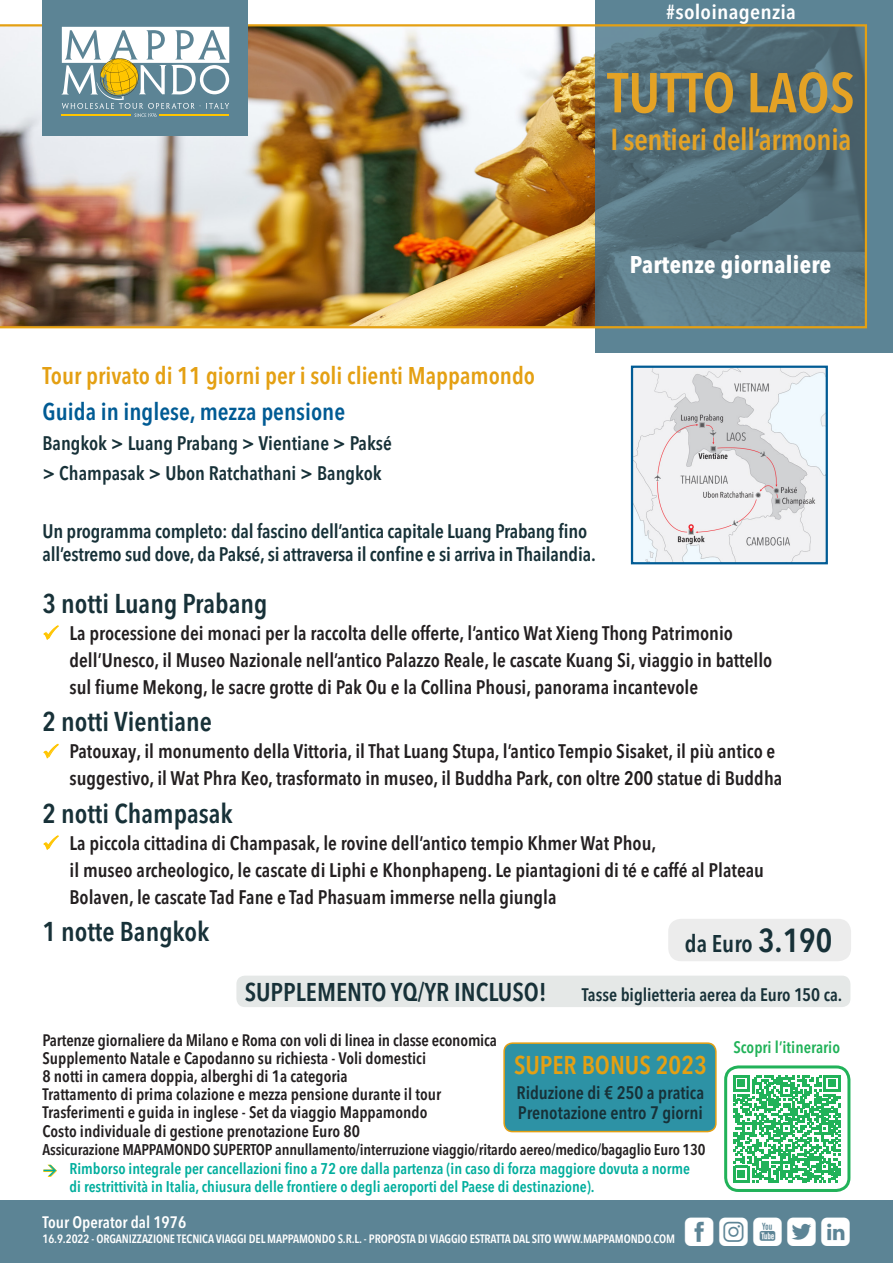
<style>
.page{position:relative;width:893px;height:1263px;background:#fff}
.page>*{position:absolute;margin:0;border:0;box-sizing:border-box;transform-origin:0 0}
.t1{font:600 condensed 55.5px "Avenir Next LT Pro";letter-spacing:.005em;color:#e4a225}
.t2{font:36px "Mappamondoutil";letter-spacing:.125em;color:#fff}
.t3{font:600 condensed 30px "Avenir Next LT Pro";letter-spacing:-.01em;color:#e4a225}
.t4{font:600 condensed 27px "Avenir Next LT Pro";color:#173138}
.t5{font:600 condensed 25.5px "Avenir Next LT Pro";color:#173138}
.t6{font:600 condensed 25.5px "Avenir Next LT Pro";color:#e4a013}
.t7{font:600 condensed 24px "Avenir Next LT Pro";color:#e4a013}
.t8{font:600 condensed 24px "Avenir Next LT Pro";color:#005b94}
.t9{font:700 condensed 24px "Avenir Next LT Pro";letter-spacing:.01em;color:#fff}
.t10{font:600 condensed 24px "Avenir Next LT Pro";color:#173138}
.t11{font:600 condensed 20.25px "Avenir Next LT Pro";letter-spacing:.01em;color:#fff;scale:1.11 1}
.t12{font:600 condensed 19.5px/27px "Avenir Next LT Pro";color:#231f20}
.t13{font:600 condensed 19.5px/30px "Avenir Next LT Pro";letter-spacing:-.01em;color:#173138}
.t14{font:600 condensed 18px "Avenir Next LT Pro";letter-spacing:-.005em;color:#173138}
.t15{font:600 condensed 16.5px/18px "Avenir Next LT Pro";color:#231f20}
.t16{font:600 condensed 16.5px "Avenir Next LT Pro";color:#fff}
.t17{font:600 condensed 16.5px "Avenir Next LT Pro";color:#21b259}
.t18{font:600 condensed 15.45px/18px "Avenir Next LT Pro";color:#00ae9d}
.t19{font:600 condensed 15.45px "Avenir Next LT Pro";letter-spacing:-.01em;color:#231f20}
.t20{font:600 condensed 12px "Avenir Next LT Pro";letter-spacing:-.01em;color:#fff}
.s1{font-size:33px}
</style>
<div class="page">
<div style="left:0;top:1200px;width:893px;height:63px;background:#5c8495"></div>
<div style="left:595px;top:0;width:298px;height:353px;background:#5c8495"></div>
<img style="left:634px;top:369px;width:191px;height:192px">
<div style="left:631px;top:366px;width:197px;height:198px;border:2px solid #005b94"></div>
<div style="left:724px;top:1065px;width:126px;height:127px;border:3px solid #21b259;border-radius:13px"></div>
<img style="left:0;top:24px;width:867px;height:304px">
<div style="left:42px;top:0;width:206px;height:136px;background:#5c8495"></div>
<svg style="left:62px;top:27px;width:167px;height:90px"></svg>
<svg style="left:733px;top:1075px;width:107px;height:107px"></svg>
<div style="left:668px;top:919px;width:183px;height:42px;background:#ececec;border-radius:13px"></div>
<div style="left:236px;top:976px;width:614px;height:31px;background:#e5e8e7;border-radius:9px"></div>
<div style="left:504px;top:1043px;width:212px;height:88px;background:#2d92a5;border-radius:9px"></div>
<div style="left:503px;top:1042px;width:214px;height:90px;border:2px solid #e4a013;border-radius:9px"></div>
<svg style="left:43px;top:1164px;width:14px;height:13px"></svg>
<svg style="left:43px;top:625px;width:16px;height:15px"></svg>
<svg style="left:43px;top:743px;width:16px;height:16px"></svg>
<svg style="left:43px;top:835px;width:16px;height:15px"></svg>
<p class="t11" style="left:666px;top:0;width:118px">#soloinagenzia</p>
<p class="t1" style="left:607px;top:59px;width:249px">TUTTO LAOS</p>
<p class="t3" style="left:610px;top:121px;width:243px">I sentieri dell’armonia</p>
<p class="t7" style="left:43px;top:361px;width:494px">Tour privato di 11 giorni per i soli clienti Mappamondo</p>
<p class="t8" style="left:43px;top:397px;width:304px">Guida in inglese, mezza pensione</p>
<p class="t13" style="left:43px;top:428px;width:351px">Bangkok &gt; Luang Prabang &gt; Vientiane &gt; Paksé &gt; Champasak &gt; Ubon Ratchathani &gt; Bangkok</p>
<p class="t13" style="left:43px;top:520px;width:555px;line-height:22.5px">Un programma completo: dal fascino dell’antica capitale Luang Prabang fino all’estremo sud dove, da Paksé, si attraversa il confine e si arriva in Thailandia.</p>
<p class="t9" style="left:630px;top:250px;width:203px">Partenze giornaliere</p>
<p class="t4" style="left:43px;top:587px;width:226px">3 notti Luang Prabang</p>
<p class="t12" style="left:70px;top:619px;width:704px">La processione dei monaci per la raccolta delle offerte, l’antico Wat Xieng Thong Patrimonio dell’Unesco, il Museo Nazionale nell’antico Palazzo Reale, le cascate Kuang Si, viaggio in battello sul fiume Mekong, le sacre grotte di Pak Ou e la Collina Phousi, panorama incantevole</p>
<p class="t4" style="left:43px;top:705px;width:171px">2 notti Vientiane</p>
<p class="t12" style="left:70px;top:738px;width:714px">Patouxay, il monumento della Vittoria, il That Luang Stupa, l’antico Tempio Sisaket, il più antico e suggestivo, il Wat Phra Keo, trasformato in museo, il Buddha Park, con oltre 200 statue di Buddha</p>
<p class="t4" style="left:43px;top:797px;width:192px">2 notti Champasak</p>
<p class="t12" style="left:70px;top:829px;width:696px">La piccola cittadina di Champasak, le rovine dell’antico tempio Khmer Wat Phou,<br>il museo archeologico, le cascate di Liphi e Khonphapeng. Le piantagioni di té e caffé al Plateau<br>Bolaven, le cascate Tad Fane e Tad Phasuam immerse nella giungla</p>
<p class="t4" style="left:43px;top:915px;width:168px">1 notte Bangkok</p>
<p class="t10" style="left:685px;top:929px;width:149px">da Euro <span class="s1">3.190</span></p>
<p class="t5" style="left:245px;top:976px;width:304px">SUPPLEMENTO YQ/YR INCLUSO!</p>
<p class="t14" style="left:582px;top:983px;width:262px">Tasse biglietteria aerea da Euro 150 ca.</p>
<p class="t15" style="left:43px;top:1031px;width:456px">Partenze giornaliere da Milano e Roma con voli di linea in classe economica<br>Supplemento Natale e Capodanno su richiesta - Voli domestici</p>
<p class="t15" style="left:43px;top:1067px;width:400px">8 notti in camera doppia, alberghi di 1a categoria<br>Trattamento di prima colazione e mezza pensione durante il tour<br>Trasferimenti e guida in inglese - Set da viaggio Mappamondo</p>
<p class="t15" style="left:43px;top:1122px;width:319px">Costo individuale di gestione prenotazione Euro 80</p>
<p class="t19" style="left:43px;top:1140px;width:664px">Assicurazione MAPPAMONDO SUPERTOP annullamento/interruzione viaggio/ritardo aereo/medico/bagaglio Euro 130</p>
<p class="t18" style="left:70px;top:1159px;width:622px">Rimborso integrale per cancellazioni fino a 72 ore dalla partenza (in caso di forza maggiore dovuta a norme di restrittività in Italia, chiusura delle frontiere o degli aeroporti del Paese di destinazione).</p>
<p class="t6" style="left:514px;top:1049px;width:194px">SUPER BONUS 2023</p>
<p class="t14" style="left:517px;top:1082px;width:189px">Riduzione di € 250 a pratica</p>
<p class="t14" style="left:518px;top:1102px;width:186px">Prenotazione entro 7 giorni</p>
<p class="t17" style="left:733px;top:1038px;width:108px">Scopri l’itinerario</p>
<p class="t16" style="left:43px;top:1212px;width:145px">Tour Operator dal 1976</p>
<p class="t20" style="left:43px;top:1231px;width:634px">16.9.2022 - ORGANIZZAZIONE TECNICA VIAGGI DEL MAPPAMONDO S.R.L. - PROPOSTA DI VIAGGIO ESTRATTA DAL SITO WWW.MAPPAMONDO.COM</p>
<p class="t2" style="left:685px;top:1212px;width:167px">fiytl</p>
</div>
